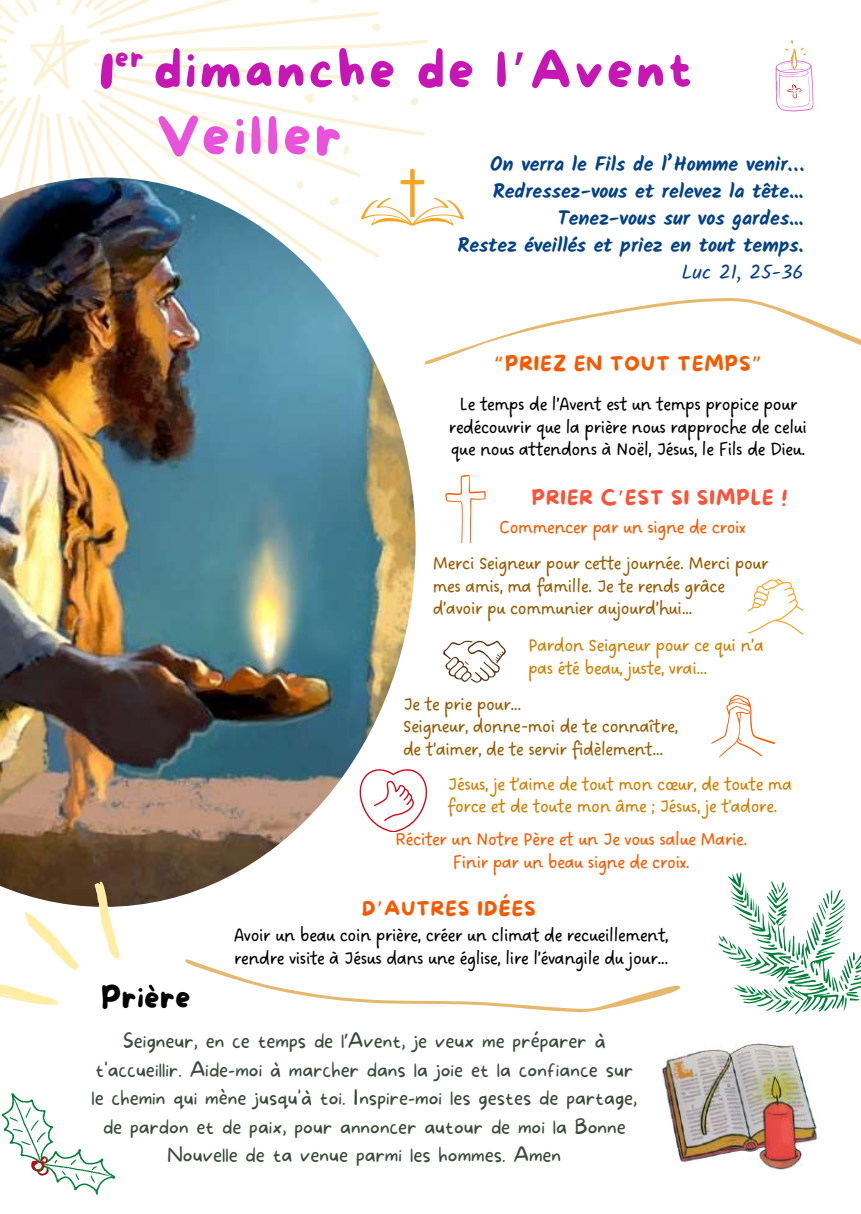
<style>
.page{position:relative;width:861px;height:1214px;background:#fff}
.page>*{position:absolute;margin:0;border:0;box-sizing:border-box;transform-origin:0 0}
.t1{font:55.4px "More Sugar";letter-spacing:.06em;color:#e853d9}
.t2{font:51.4px "More Sugar";letter-spacing:.06em;color:#c617b4}
.t3{font:30.2px "More Sugar";letter-spacing:.01em;color:#000}
.t4{font:27.4px "More Sugar";color:#c617b4}
.t5{font:100 20px/28.4px "More Sugar";color:#3a4b3c;text-align:center}
.t6{font:20px/22.4px "DO Sans Regular";letter-spacing:-.05em;color:#000}
.t7{font:20px/22.4px "DO Sans Regular";letter-spacing:-.05em;color:#965c04}
.t8{font:20px/22.4px "DO Sans Regular";letter-spacing:-.05em;color:#d17f02}
.t9{font:700 20px/27px "Kalam";color:#034286;text-align:right}
.t10{font:20px/22.4px "DO Sans Regular";letter-spacing:-.05em;color:#f65a00;text-align:center}
.t11{font:20px "More Sugar";letter-spacing:.055em;color:#f65a00}
.t12{font:20px "More Sugar";letter-spacing:.05em;color:#f7543b}
.t13{font:20px "Kalam";color:#034286}
.s1{font-family:"Noto Sans Gurmukhi"}
.s2{font-family:"Noto Sans";font-weight:400}
</style>
<div class="page">
<svg style="left:416px;top:771px;width:12px;height:49px"></svg>
<svg style="left:711px;top:694px;width:64px;height:63px"></svg>
<svg style="left:748px;top:579px;width:55px;height:55px"></svg>
<svg style="left:443px;top:640px;width:63px;height:42px"></svg>
<svg style="left:445px;top:475px;width:41px;height:67px"></svg>
<img style="left:0;top:443px;width:416px;height:464px">
<svg style="left:0;top:984px;width:59px;height:21px"></svg>
<svg style="left:25px;top:912px;width:54px;height:58px"></svg>
<svg style="left:95px;top:881px;width:25px;height:79px"></svg>
<svg style="left:185px;top:959px;width:495px;height:53px"></svg>
<svg style="left:719px;top:872px;width:142px;height:142px"></svg>
<svg style="left:1px;top:1093px;width:115px;height:102px"></svg>
<svg style="left:0;top:0;width:861px;height:443px"></svg>
<div style="left:410px;top:169px;width:5px;height:48px;background:#f8a526"></div>
<hr style="left:401px;top:180px;width:23px;height:4px;background:#f8a526">
<img style="left:661px;top:1043px;width:156px;height:127px">
<h2 class="t2" style="left:99px;top:43px;width:595px">1 dimanche de l<span class="s1">’</span>Avent</h2>
<h3 class="t4" style="left:115px;top:43px;width:31px">er</h3>
<h1 class="t1" style="left:156px;top:106px;width:187px">Veiller</h1>
<p class="t9" style="left:457px;top:151px;width:348px">On verra le Fils de l’Homme venir… Redressez-vous et relevez la tête...<br>Tenez-vous sur vos gardes...<br>Restez éveillés et priez en tout temps.</p>
<p class="t13" style="left:682px;top:261px;width:123px">Luc 21, 25-36</p>
<p class="t11" style="left:494px;top:353px;width:269px"><span class="s1">“</span>PRIEZ EN TOUT TEMPS<span class="s1">”</span></p>
<p class="t6" style="left:449px;top:394px;width:360px;text-align:center">Le temps de l’Avent est un temps propice pour redécouvrir que la prière nous rapproche de celui que nous attendons à Noël, Jésus, le Fils de Dieu.</p>
<p class="t12" style="left:532px;top:486px;width:258px">PRIER C<span class="s1">’</span>EST SI SIMPLE !</p>
<p class="t10" style="left:499px;top:517px;width:249px">Commencer par un signe de croix</p>
<p class="t7" style="left:433px;top:553px;width:338px">Merci Seigneur pour cette journée. Merci pour mes amis, ma famille. Je te rends grâce d’avoir pu communier aujourd’hui...</p>
<p class="t8" style="left:528px;top:635px;width:238px">Pardon Seigneur pour ce qui n’a pas été beau, juste, vrai...</p>
<p class="t7" style="left:403px;top:693px;width:277px">Je te prie pour...<br>Seigneur, donne-moi de te connaître, de t’aimer, de te servir fidèlement...</p>
<p class="t8" style="left:447px;top:773px;width:347px">Jésus, je t'aime de tout mon cœur, de toute ma force et de toute mon âme ; Jésus, je t'adore.</p>
<p class="t10" style="left:395px;top:829px;width:354px">Réciter un Notre Père et un Je vous salue Marie.<br>Finir par un beau signe de croix.</p>
<p class="t11" style="left:362px;top:897px;width:175px">D<span class="s1">’</span>AUTRES IDÉES</p>
<h3 class="t3" style="left:101px;top:981px;width:91px">Prière</h3>
<p class="t6" style="left:234px;top:924px;width:437px">Avoir un beau coin prière, créer un climat de recueillement, rendre visite à Jésus dans une église, lire l’évangile du jour...</p>
<p class="t5" style="left:91px;top:1027px;width:547px">Seigneur, en ce temps de l<span class="s2">’</span>Avent, je veux me préparer à t'accueillir. Aide-moi à marcher dans la joie et la confiance sur le chemin qui mène jusqu'à toi. Inspire-moi les gestes de partage, de pardon et de paix, pour annoncer autour de moi la Bonne Nouvelle de ta venue parmi les hommes. Amen</p>
</div>
